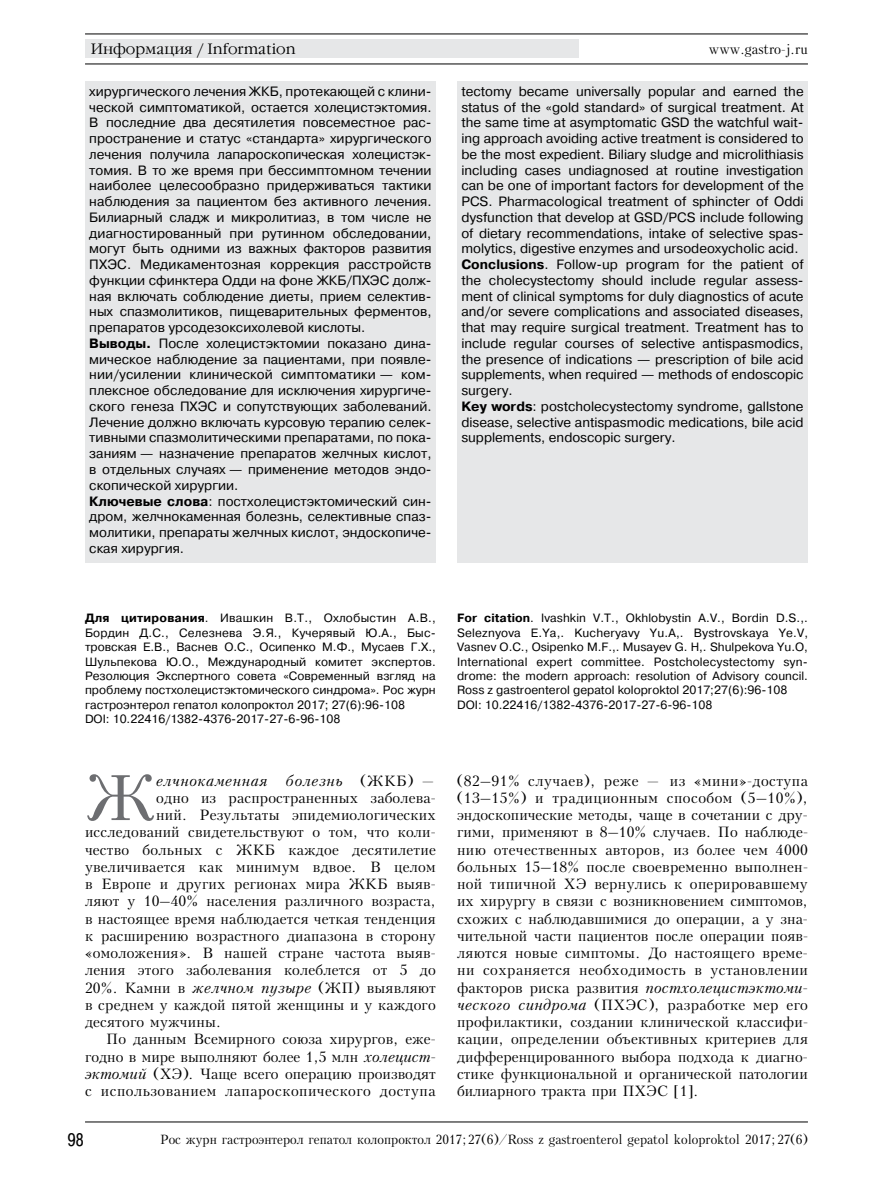
<style>
.page{position:relative;width:893px;height:1191px;background:#fff}
.page>*{position:absolute;margin:0;border:0;box-sizing:border-box;transform-origin:0 0}
.t1{font:61.95px "Kudrashov";color:#6d6e71}
.t2{font:18px "Pragmatica Cond C";color:#000}
.t3{font:300 15px "Garamond C";color:#000}
.t4{font:14.25px/17.2px "Kudrashov";letter-spacing:.01em;color:#000;text-align:justify}
.t5{font:14.25px "Kudrashov";letter-spacing:.03em;color:#000}
.t6{font:italic 14.25px "Kudrashov";letter-spacing:.035em;color:#000}
.t7{font:13.5px/15.8px "Pragmatica C";color:#000}
.t8{font:13.5px "Kudrashov";color:#000;scale:.95 1}
.t9{font:12.75px "Kudrashov";color:#000;scale:.95 1}
.t10{font:12px/14.4px "Pragmatica C";color:#000}
.s1{font-weight:700}
.s2{font-style:italic}
</style>
<div class="page">
<div style="left:85px;top:40px;width:493px;height:18px;background:#e6e7e8"></div>
<hr style="left:85px;top:64px;width:723px;height:1px;background:#000">
<hr style="left:85px;top:34px;width:723px;height:1px;background:#000">
<hr style="left:85px;top:1121px;width:723px;height:1px;background:#000">
<div style="left:85px;top:81px;width:351px;height:482px;background:#e6e7e8"></div>
<div style="left:457px;top:81px;width:351px;height:482px;background:#e6e7e8"></div>
<p class="t3" style="left:91px;top:41px;width:206px">Информация / Information</p>
<p class="t7" style="left:89px;top:83px;width:344px">хирургического лечения ЖКБ, протекающей с клини&shy;ческой симптоматикой, остается холецистэктомия.<br>В последние два десятилетия повсеместное рас&shy;пространение и статус «стандарта» хирургического лечения получила лапароскопическая холецистэк&shy;томия. В то же время при бессимптомном течении наиболее целесообразно придерживаться тактики наблюдения за пациентом без активного лечения.<br>Билиарный сладж и микролитиаз, в том числе не диагностированный при рутинном обследовании, могут быть одними из важных факторов развития ПХЭС. Медикаментозная коррекция расстройств функции сфинктера Одди на фоне ЖКБ/ПХЭС долж&shy;ная включать соблюдение диеты, прием селектив&shy;ных спазмолитиков, пищеварительных ферментов, препаратов урсодезоксихолевой кислоты.<br><span class="s1">Выводы.</span> После холецистэктомии показано дина&shy;мическое наблюдение за пациентами, при появле&shy;нии/усилении клинической симптоматики — ком&shy;плексное обследование для исключения хирургиче&shy;ского генеза ПХЭС и сопутствующих заболеваний.<br>Лечение должно включать курсовую терапию селек&shy;тивными спазмолитическими препаратами, по пока&shy;заниям — назначение препаратов желчных кислот, в отдельных случаях — применение методов эндо&shy;скопической хирургии.<br><span class="s1">Ключевые слова</span>: постхолецистэктомический син&shy;дром, желчнокаменная болезнь, селективные спаз&shy;молитики, препараты желчных кислот, эндоскопиче&shy;ская хирургия.</p>
<p class="t8" style="left:709px;top:41px;width:106px">www.gastro-j.ru</p>
<p class="t7" style="left:461px;top:83px;width:344px">tectomy became universally popular and earned the status of the «gold standard» of surgical treatment. At the same time at asymptomatic GSD the watchful wait&shy;ing approach avoiding active treatment is considered to be the most expedient. Biliary sludge and microlithiasis including cases undiagnosed at routine investigation can be one of important factors for development of the PCS. Pharmacological treatment of sphincter of Oddi dysfunction that develop at GSD/PCS include following of dietary recommendations, intake of selective spas&shy;molytics, digestive enzymes and ursodeoxycholic acid.<br><span class="s1">Conclusions</span>. Follow-up program for the patient of the cholecystectomy should include regular assess&shy;ment of clinical symptoms for duly diagnostics of acute and/or severe complications and associated diseases, that may require surgical treatment. Treatment has to include regular courses of selective antispasmodics, the presence of indications — prescription of bile acid supplements, when required — methods of endoscopic surgery.<br><span class="s1">Key words</span>: postcholecystectomy syndrome, gallstone disease, selective antispasmodic medications, bile acid supplements, endoscopic surgery.</p>
<p class="t10" style="left:85px;top:611px;width:352px"><span class="s1">Для цитирования</span>. Ивашкин В.Т., Охлобыстин А.В., Бордин Д.С., Селезнева Э.Я., Кучерявый Ю.А., Быс&shy;тровская Е.В., Васнев О.С., Осипенко М.Ф., Мусаев Г.Х., Шульпекова Ю.О., Международный комитет экспертов.<br>Резолюция Экспертного совета «Современный взгляд на проблему постхолецистэктомического синдрома». Рос журн гастроэнтерол гепатол колопроктол 2017; 27(6):96-108<br>DOI: 10.22416/1382-4376-2017-27-6-96-108</p>
<h1 class="t1" style="left:85px;top:762px;width:73px">Ж</h1>
<p class="t6" style="left:156px;top:772px;width:113px">елчнокаменная</p>
<p class="t6" style="left:286px;top:772px;width:58px">болезнь</p>
<p class="t4" style="left:360px;top:772px;width:77px">(ЖКБ) —</p>
<p class="t4" style="left:156px;top:789px;width:281px">одно из распространенных заболева-</p>
<p class="t4" style="left:156px;top:806px;width:281px">ний. Результаты эпидемиологических</p>
<p class="t4" style="left:85px;top:824px;width:352px">исследований свидетельствуют о том, что коли-</p>
<p class="t4" style="left:85px;top:841px;width:352px">чество больных с ЖКБ каждое десятилетие</p>
<p class="t4" style="left:85px;top:858px;width:352px">увеличивается как минимум вдвое. В целом</p>
<p class="t4" style="left:85px;top:875px;width:352px">в Европе и других регионах мира ЖКБ выяв-</p>
<p class="t4" style="left:85px;top:893px;width:352px">ляют у 10–40% населения различного возраста,</p>
<p class="t4" style="left:85px;top:910px;width:352px">в настоящее время наблюдается четкая тенденция</p>
<p class="t4" style="left:85px;top:927px;width:352px">к расширению возрастного диапазона в сторону</p>
<p class="t4" style="left:85px;top:944px;width:352px">«омоложения». В нашей стране частота выяв-</p>
<p class="t4" style="left:85px;top:962px;width:352px">ления этого заболевания колеблется от 5 до</p>
<p class="t4" style="left:85px;top:979px;width:352px">20%. Камни в <span class="s2">желчном пузыре</span> (ЖП) выявляют</p>
<p class="t4" style="left:85px;top:996px;width:352px">в среднем у каждой пятой женщины и у каждого</p>
<p class="t4" style="left:85px;top:1013px;width:138px">десятого мужчины.</p>
<p class="t4" style="left:106px;top:1031px;width:331px">По данным Всемирного союза хирургов, еже-</p>
<p class="t4" style="left:85px;top:1048px;width:351px">годно в мире выполняют более 1,5 млн <span class="s2">холецист-</span></p>
<p class="t4" style="left:85px;top:1065px;width:352px"><span class="s2">эктомий</span> (ХЭ). Чаще всего операцию производят</p>
<p class="t5" style="left:85px;top:1083px;width:352px">с использованием лапароскопического доступа</p>
<p class="t10" style="left:457px;top:611px;width:353px"><span class="s1">For citation</span>. Ivashkin V.T., Okhlobystin A.V., Bordin D.S.,.<br>Seleznyova E.Ya,. Kucheryavy Yu.A,. Bystrovskaya Ye.V, Vasnev О.С., Osipenko M.F.,. Musayev G. H,. Shulpekova Yu.O, International expert committee. Postcholecystectomy syn&shy;drome: the modern approach: resolution of Advisory council.<br>Ross z gastroenterol gepatol koloproktol 2017;27(6):96-108<br>DOI: 10.22416/1382-4376-2017-27-6-96-108</p>
<p class="t4" style="left:457px;top:772px;width:352px">(82–91% случаев), реже — из «мини»-доступа (13–15%) и традиционным способом (5–10%), эндоскопические методы, чаще в сочетании с дру&shy;гими, применяют в 8–10% случаев. По наблюде&shy;нию отечественных авторов, из более чем 4000 больных 15–18% после своевременно выполнен&shy;ной типичной ХЭ вернулись к оперировавшему их хирургу в связи с возникновением симптомов, схожих с наблюдавшимися до операции, а у зна&shy;чительной части пациентов после операции появ&shy;ляются новые симптомы. До настоящего време&shy;ни сохраняется необходимость в установлении факторов риска развития <span class="s2">постхолецистэктоми&shy;ческого синдрома</span> (ПХЭС), разработке мер его профилактики, создании клинической классифи&shy;кации, определении объективных критериев для дифференцированного выбора подхода к диагно&shy;стике функциональной и органической патологии билиарного тракта при ПХЭС [1].</p>
<h2 class="t2" style="left:68px;top:1130px;width:17px">98</h2>
<p class="t9" style="left:160px;top:1132px;width:683px">Рос журн гастроэнтерол гепатол колопроктол 2017;27(6)/Ross z gastroenterol gepatol koloproktol 2017;27(6)</p>
</div>
